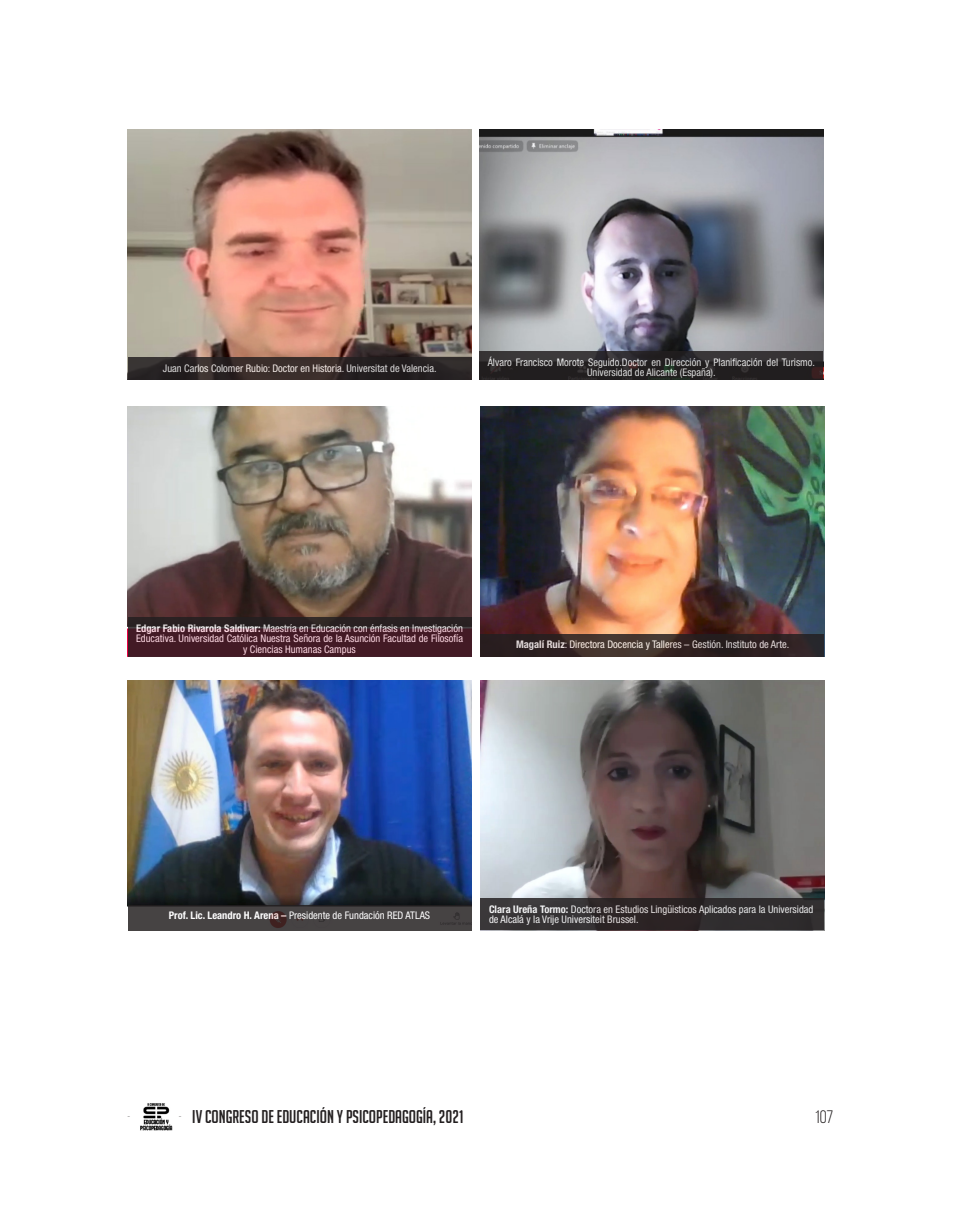
<style>
.page{position:relative;width:961px;height:1217px;background:#fff}
.page>*{position:absolute;margin:0;border:0;box-sizing:border-box;transform-origin:0 0}
.t1{font:18px "Big Noodle Titling";color:#231f20}
.t2{font:18px "Bebas Neue";color:#231f20}
.t3{font:condensed 10.5px/10.5px "Helvetica Neue";color:#fff;text-align:center}
.s1{font-weight:700}
.s2{font-family:"Niagara Solid"}
</style>
<div class="page">
<img style="left:140px;top:1103px;width:32px;height:26px">
<img style="left:480px;top:680px;width:344px;height:218px">
<img style="left:480px;top:406px;width:344px;height:228px">
<img style="left:128px;top:406px;width:343px;height:211px">
<img style="left:128px;top:680px;width:343px;height:224px">
<div style="left:480px;top:898px;width:344px;height:32px;background:linear-gradient(to right,#373334,#2b2728)"></div>
<svg style="left:128px;top:617px;width:343px;height:39px;background:#3c1d25"></svg>
<svg style="left:128px;top:904px;width:343px;height:26px;background:#413d3e"></svg>
<svg style="left:480px;top:634px;width:344px;height:22px;background:#322624"></svg>
<img style="left:128px;top:129px;width:343px;height:228px">
<svg style="left:128px;top:357px;width:343px;height:22px;background:#2e2625"></svg>
<img style="left:479px;top:129px;width:344px;height:222px">
<svg style="left:479px;top:351px;width:344px;height:28px;background:#292627"></svg>
<p class="t3" style="left:163px;top:362px;width:275px">Juan Carlos Colomer Rubio: Doctor en Historia. Universitat de Valencia.</p>
<p class="t3" style="left:488px;top:356px;width:329px">Álvaro Francisco Morote Seguido.Doctor en Dirección y Planificación del Turismo.<br>Universidad de Alicante (España).</p>
<p class="t3" style="left:136px;top:622px;width:328px"><span class="s1">Edgar Fabio Rivarola Saldivar:</span> Maestría en Educación con énfasis en Investigación<br>Educativa. Universidad Católica Nuestra Señora de la Asunción Facultad de Filosofía y Ciencias Humanas Campus</p>
<p class="t3" style="left:516px;top:639px;width:275px"><span class="s1">Magalí Ruiz</span>: Directora Docencia y Talleres – Gestión. Instituto de Arte.</p>
<p class="t3" style="left:169px;top:909px;width:263px"><span class="s1">Prof. Lic. Leandro H. Arena –</span> Presidente de Fundación RED ATLAS</p>
<p class="t3" style="left:489px;top:903px;width:326px;text-align:left"><span class="s1">Clara Ureña Tormo:</span> Doctora en Estudios Lingüisticos Aplicados para la Universidad de Alcalá y la Vrije Universiteit Brussel.</p>
<h1 class="t1" style="left:179px;top:1106px;width:286px"><span class="s2">-</span> IV CONGRESO DE EDUCACIÓN Y PSICOPEDAGOGÍA, 2021</h1>
<h1 class="t2" style="left:815px;top:1106px;width:20px">107</h1>
</div>
